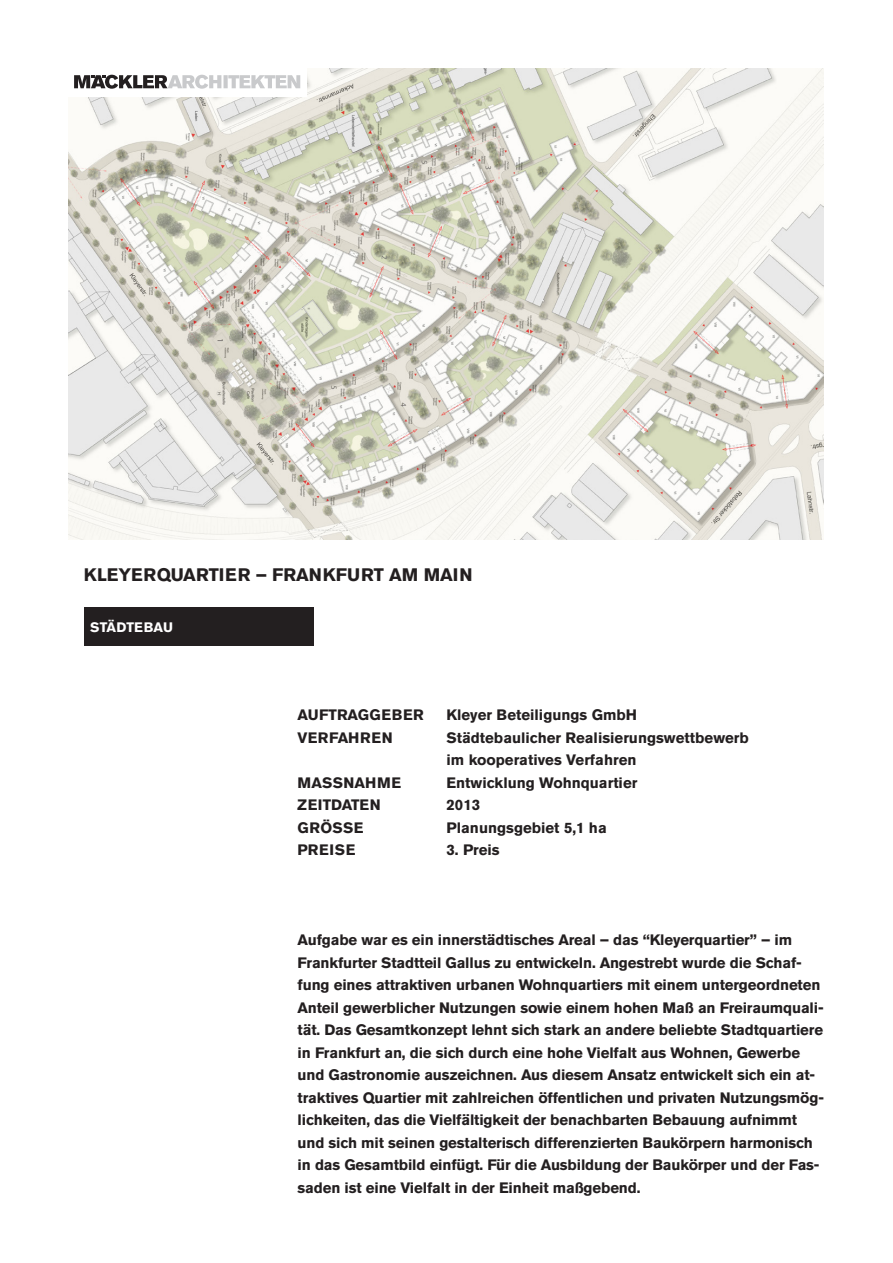
<style>
.page{position:relative;width:893px;height:1263px;background:#fff}
.page>*{position:absolute;margin:0;border:0;box-sizing:border-box;transform-origin:0 0}
.t1{font:700 18px "Akzidenz Grotesk BQ";color:#231f20}
.t2{font:700 15px/22.5px "Akzidenz Grotesk BQ";letter-spacing:-.01em;color:#231f20}
.t3{font:700 15px "Akzidenz Grotesk BQ";letter-spacing:.02em;color:#231f20}
.t4{font:700 15px "Akzidenz Grotesk BQ";letter-spacing:.04em;color:#231f20}
.t5{font:700 15px "Akzidenz Grotesk BQ";letter-spacing:.01em;color:#231f20}
.t6{font:700 13.65px "Akzidenz Grotesk BQ";letter-spacing:.01em;color:#fff}
</style>
<div class="page">
<div style="left:84px;top:608px;width:229px;height:38px;background:#231f20"></div>
<img style="left:68px;top:68px;width:756px;height:472px">
<div style="left:0;top:0;width:306px;height:97px;background:#fff"></div>
<svg style="left:74px;top:75px;width:226px;height:14px"></svg>
<p class="t1" style="left:84px;top:564px;width:390px">KLEYERQUARTIER – FRANKFURT AM MAIN</p>
<p class="t6" style="left:90px;top:619px;width:84px">STÄDTEBAU</p>
<p class="t3" style="left:298px;top:706px;width:128px">AUFTRAGGEBER</p>
<p class="t2" style="left:446px;top:704px;width:192px">Kleyer Beteiligungs GmbH</p>
<p class="t4" style="left:298px;top:729px;width:97px">VERFAHREN</p>
<p class="t2" style="left:446px;top:726px;width:304px">Städtebaulicher Realisierungswettbewerb im kooperatives Verfahren</p>
<p class="t5" style="left:298px;top:774px;width:105px">MASSNAHME</p>
<p class="t2" style="left:446px;top:771px;width:192px">Entwicklung Wohnquartier</p>
<p class="t2" style="left:298px;top:794px;width:85px">ZEITDATEN</p>
<p class="t2" style="left:446px;top:794px;width:35px">2013</p>
<p class="t2" style="left:298px;top:816px;width:67px">GRÖSSE</p>
<p class="t2" style="left:446px;top:816px;width:162px">Planungsgebiet 5,1 ha</p>
<p class="t2" style="left:298px;top:839px;width:59px">PREISE</p>
<p class="t2" style="left:446px;top:839px;width:55px">3. Preis</p>
<p class="t2" style="left:298px;top:929px;width:528px">Aufgabe war es ein innerstädtisches Areal – das “Kleyerquartier” – im Frankfurter Stadtteil Gallus zu entwickeln. Angestrebt wurde die Schaf&shy;fung eines attraktiven urbanen Wohnquartiers mit einem untergeordneten Anteil gewerblicher Nutzungen sowie einem hohen Maß an Freiraumquali&shy;tät. Das Gesamtkonzept lehnt sich stark an andere beliebte Stadtquartiere in Frankfurt an, die sich durch eine hohe Vielfalt aus Wohnen, Gewerbe und Gastronomie auszeichnen. Aus diesem Ansatz entwickelt sich ein at&shy;traktives Quartier mit zahlreichen öffentlichen und privaten Nutzungsmög&shy;lichkeiten, das die Vielfältigkeit der benachbarten Bebauung aufnimmt und sich mit seinen gestalterisch differenzierten Baukörpern harmonisch in das Gesamtbild einfügt. Für die Ausbildung der Baukörper und der Fas&shy;saden ist eine Vielfalt in der Einheit maßgebend.</p>
</div>
